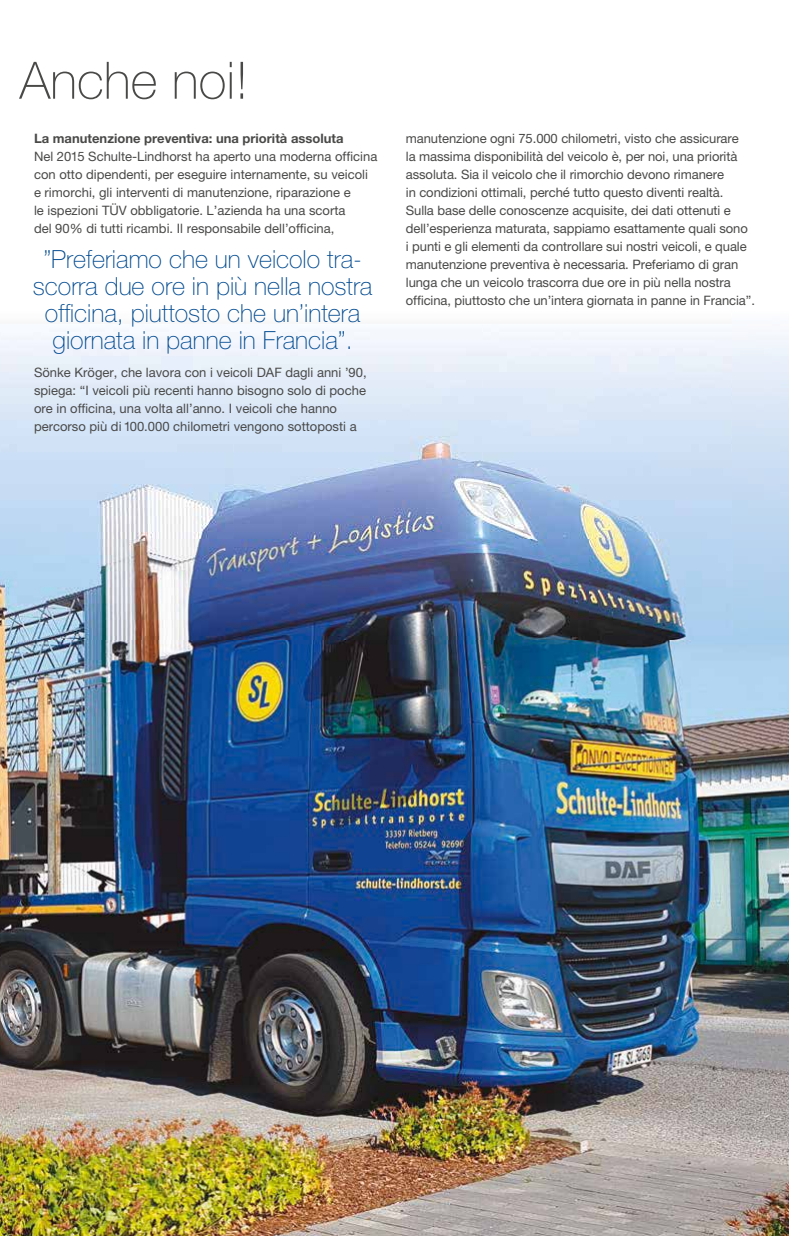
<style>
.page{position:relative;width:789px;height:1236px;background:#fff}
.page>*{position:absolute;margin:0;border:0;box-sizing:border-box;transform-origin:0 0}
.t1{font:100 51.6px "Helvetica Neue LT Pro";color:#494948}
.t2{font:100 25px/27px "Helvetica Neue LT Pro";color:#004a90;text-align:center}
.t3{font:13px/18px "Helvetica Neue LT Pro";letter-spacing:-.005em;color:#494948}
.t4{font:700 13px "Helvetica Neue LT Pro";color:#494948}
</style>
<div class="page">
<img style="left:0;top:330px;width:788px;height:906px">
<h1 class="t1" style="left:20px;top:51px;width:230px">Anche noi!</h1>
<p class="t4" style="left:34px;top:130px;width:311px">La manutenzione preventiva: una priorità assoluta</p>
<p class="t3" style="left:34px;top:147px;width:344px">Nel 2015 Schulte-Lindhorst ha aperto una moderna officina con otto dipendenti, per eseguire internamente, su veicoli e rimorchi, gli interventi di manutenzione, riparazione e<br>le ispezioni TÜV obbligatorie. L’azienda ha una scorta<br>del 90% di tutti ricambi. Il responsabile dell’officina,</p>
<h2 class="t2" style="left:33px;top:246px;width:341px">”Preferiamo che un veicolo tra&shy;scorra due ore in più nella nostra officina, piuttosto che un’intera giornata in panne in Francia”.</h2>
<p class="t3" style="left:34px;top:363px;width:334px">Sönke Kröger, che lavora con i veicoli DAF dagli anni ’90, spiega: “I veicoli più recenti hanno bisogno solo di poche ore in officina, una volta all’anno. I veicoli che hanno percorso più di 100.000 chilometri vengono sottoposti a</p>
<p class="t3" style="left:405px;top:129px;width:350px">manutenzione ogni 75.000 chilometri, visto che assicurare<br>la massima disponibilità del veicolo è, per noi, una priorità assoluta. Sia il veicolo che il rimorchio devono rimanere<br>in condizioni ottimali, perché tutto questo diventi realtà.<br>Sulla base delle conoscenze acquisite, dei dati ottenuti e dell’esperienza maturata, sappiamo esattamente quali sono<br>i punti e gli elementi da controllare sui nostri veicoli, e quale manutenzione preventiva è necessaria. Preferiamo di gran lunga che un veicolo trascorra due ore in più nella nostra officina, piuttosto che un’intera giornata in panne in Francia”.</p>
</div>
